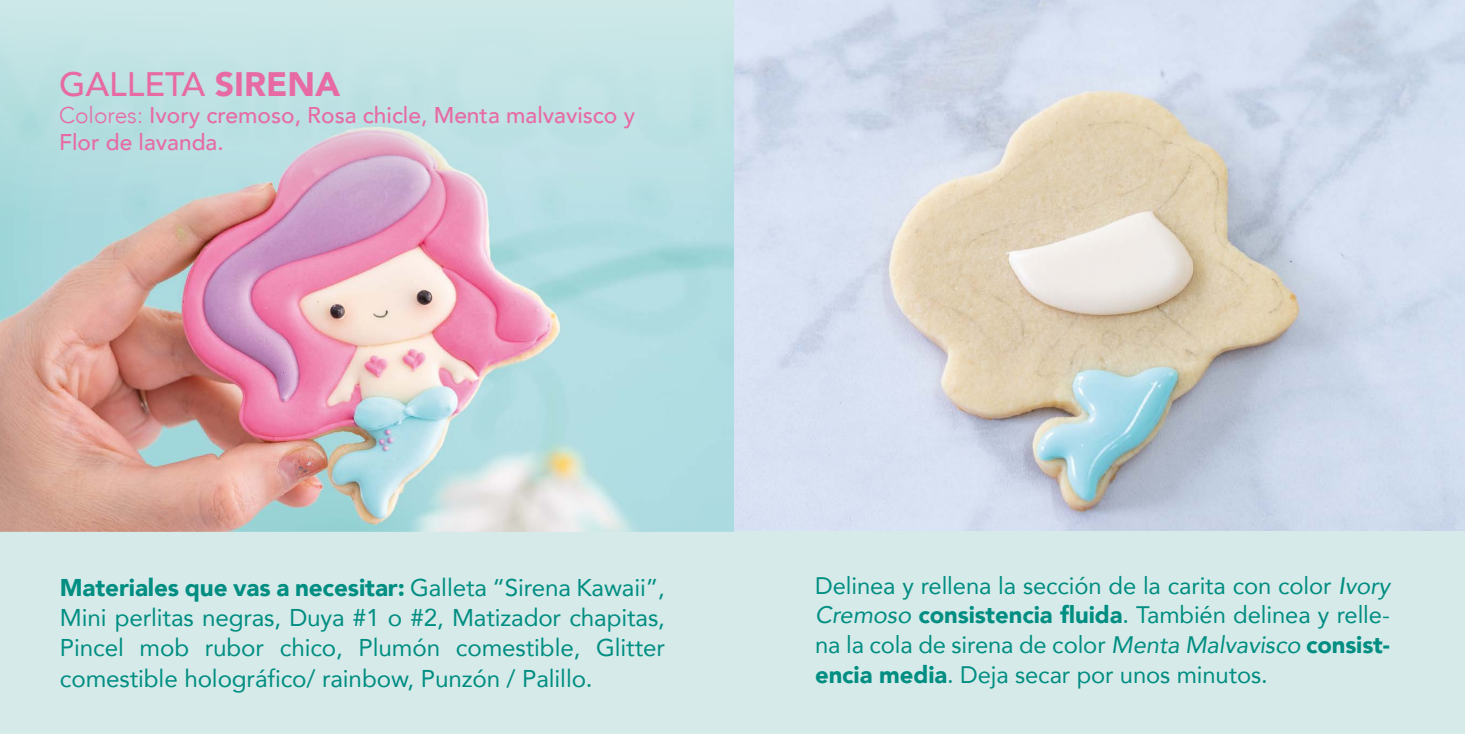
<style>
.page{position:relative;width:1465px;height:734px;background:#fff}
.page>*{position:absolute;margin:0;border:0;box-sizing:border-box;transform-origin:0 0}
.t1{font:500 33.75px "Avenir";color:#e76aa4}
.t2{font:24.3px/30.4px "Avenir";letter-spacing:-.005em;color:#008d82;text-align:justify}
.t3{font:23.85px/29.7px "Avenir";letter-spacing:-.005em;color:#008d82;text-align:justify}
.t4{font:500 22.72px/27.2px "Avenir";color:#e76aa4}
.s1{font-weight:900}
.s2{font-weight:300}
.s3{font-weight:500;font-style:italic}
.s4{font-style:italic}
</style>
<div class="page">
<img style="left:0;top:226px;width:734px;height:305px">
<svg style="left:0;top:0;width:734px;height:226px;background:#c2dbe0"></svg>
<div style="left:0;top:531px;width:734px;height:202px;background:#d6ebe9"></div>
<img style="left:734px;top:0;width:730px;height:531px">
<div style="left:734px;top:531px;width:730px;height:202px;background:#d6ebe9"></div>
<h1 class="t1" style="left:59px;top:55px;width:283px">GALLETA <span class="s1">SIRENA</span></h1>
<p class="t4" style="left:59px;top:100px;width:577px"><span class="s2">Colores:</span> Ivory cremoso, Rosa chicle, Menta malvavisco y<br>Flor de lavanda.</p>
<p class="t2" style="left:60px;top:571px;width:606px"><span class="s1">Materiales que vas a necesitar:</span> Galleta “Sirena Kawaii”, Mini perlitas negras, Duya #1 o #2, Matizador chapitas, Pincel mob rubor chico, Plumón comestible, Glitter comestible holográfico/ rainbow, Punzón / Palillo.</p>
<p class="t3" style="left:815px;top:569px;width:576px">Delinea y rellena la sección de la carita con color <span class="s3">I</span><span class="s4">vory Cremoso</span> <span class="s1">consistencia fluida</span>. También delinea y relle&shy;na la cola de sirena de color <span class="s4">Menta Malvavisco</span> <span class="s1">consist&shy;encia media</span>. Deja secar por unos minutos.</p>
</div>
